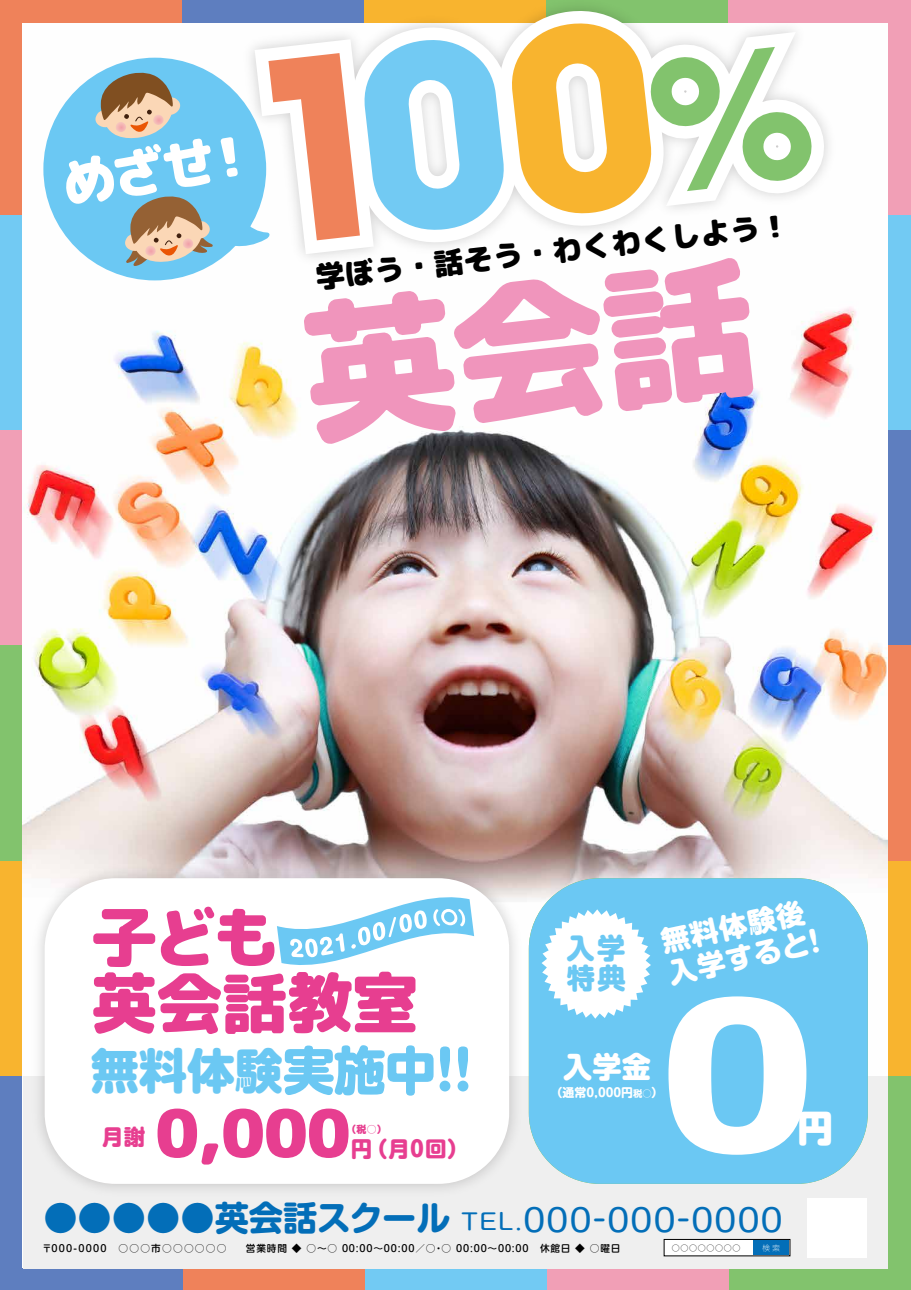
<style>
.page{position:relative;width:911px;height:1290px;background:#fff}
.page>*{position:absolute;margin:0;border:0;box-sizing:border-box;transform-origin:0 0}
.t1{font:700 262.5px "Bauhaus IT Cby BT";color:#ef825a}
.t2{font:700 247.38px "Colaborate";color:#fff;scale:1.14 1}
.t3{font:65.88px/65.6px "rounded mplus 1 c black";letter-spacing:-.01em;color:#e73e90}
.t4{font:53.62px "rounded mplus 1 c black";color:#fff}
.t5{font:800 52.12px "Shin M Go Pro";color:#6bc8f3}
.t6{font:900 36.25px "Shin M Go Pro";color:#fff}
.t7{font:700 34.25px "Shin M Go Pro";letter-spacing:-.01em;color:#036eb8}
.t8{font:29.62px "rounded mplus 1 c black";color:#000}
.t9{font:800 29.25px "Shin M Go Pro";color:#fff}
.t10{font:800 28.38px/30.4px "Shin M Go Pro";color:#6bc8f3}
.t11{font:800 28.12px/32.1px "Shin M Go Pro";color:#fff}
.t12{font:800 21.5px "Shin M Go Pro";color:#e73e90}
.t13{font:700 11.88px "Shin M Go Pro";color:#fff}
.t14{font:800 9.88px "Shin M Go Pro";color:#e73e90}
.t15{font:500 9.75px "Shin M Go Pro";letter-spacing:.085em;color:#000}
.t16{font:8px "Rodin Cattleya Pro L";color:#000}
.t17{font:8px "Rodin Cattleya Pro L";color:#fff}
.s1{color:#72caf3}
.s2{color:#f8b42f}
.s3{font-size:191.12px;color:#82c36d}
.s4{font-size:47.88px}
.s5{font-size:9.25px}
.s6{font-weight:400;font-size:22.12px}
.s7{font-weight:400;font-size:30.88px}
</style>
<div class="page">
<img style="left:0;top:0;width:911px;height:1290px">
<svg style="left:300px;top:254px;width:459px;height:192px"></svg>
<h3 class="t4" style="left:57px;top:147px;width:182px;rotate:-9deg">めざせ!</h3>
<h1 class="t1" style="left:227px;top:-3px;width:575px;rotate:-6deg">1<span class="s1">0</span><span class="s2">0</span><span class="s3">%</span></h1>
<h3 class="t8" style="left:313px;top:255px;width:478px;rotate:-6deg">学ぼう・話そう・わくわくしよう！</h3>
<h3 class="t3" style="left:91px;top:905px;width:328px">子ども<br>英会話教室</h3>
<h3 class="t5" style="left:91px;top:1028px;width:383px"><span class="s4">無料体験</span>実施中!!</h3>
<h3 class="t3" style="left:156px;top:1100px;width:196px">0,000</h3>
<h3 class="t12" style="left:102px;top:1119px;width:45px">月謝</h3>
<p class="t14" style="left:346px;top:1121px;width:42px">（税○）</p>
<h3 class="t12" style="left:351px;top:1131px;width:120px">円（月0回）</h3>
<h3 class="t10" style="left:566px;top:930px;width:61px;rotate:-1deg">入学特典</h3>
<h3 class="t11" style="left:658px;top:922px;width:165px;rotate:-12deg">無料体験後入学すると！</h3>
<h3 class="t9" style="left:563px;top:1042px;width:89px">入学金</h3>
<p class="t13" style="left:550px;top:1082px;width:114px">（通常0,000円<span class="s5">税○</span>）</p>
<h2 class="t2" style="left:658px;top:944px;width:141px">0</h2>
<h3 class="t6" style="left:797px;top:1099px;width:38px">円</h3>
<h3 class="t7" style="left:43px;top:1190px;width:740px">●●●●●英会話スクール <span class="s6">TEL.</span><span class="s7">000-000-0000</span></h3>
<p class="t15" style="left:42px;top:1240px;width:186px">〒000-0000　○○○市○○○○○○</p>
<p class="t16" style="left:672px;top:1242px;width:70px">○○○○○○○○</p>
<p class="t17" style="left:762px;top:1242px;width:20px">検索</p>
<p class="t15" style="left:246px;top:1240px;width:376px">営業時間 ◆ ○～○ 00:00～00:00／○・○ 00:00～00:00　休館日 ◆ ○曜日</p>
</div>
